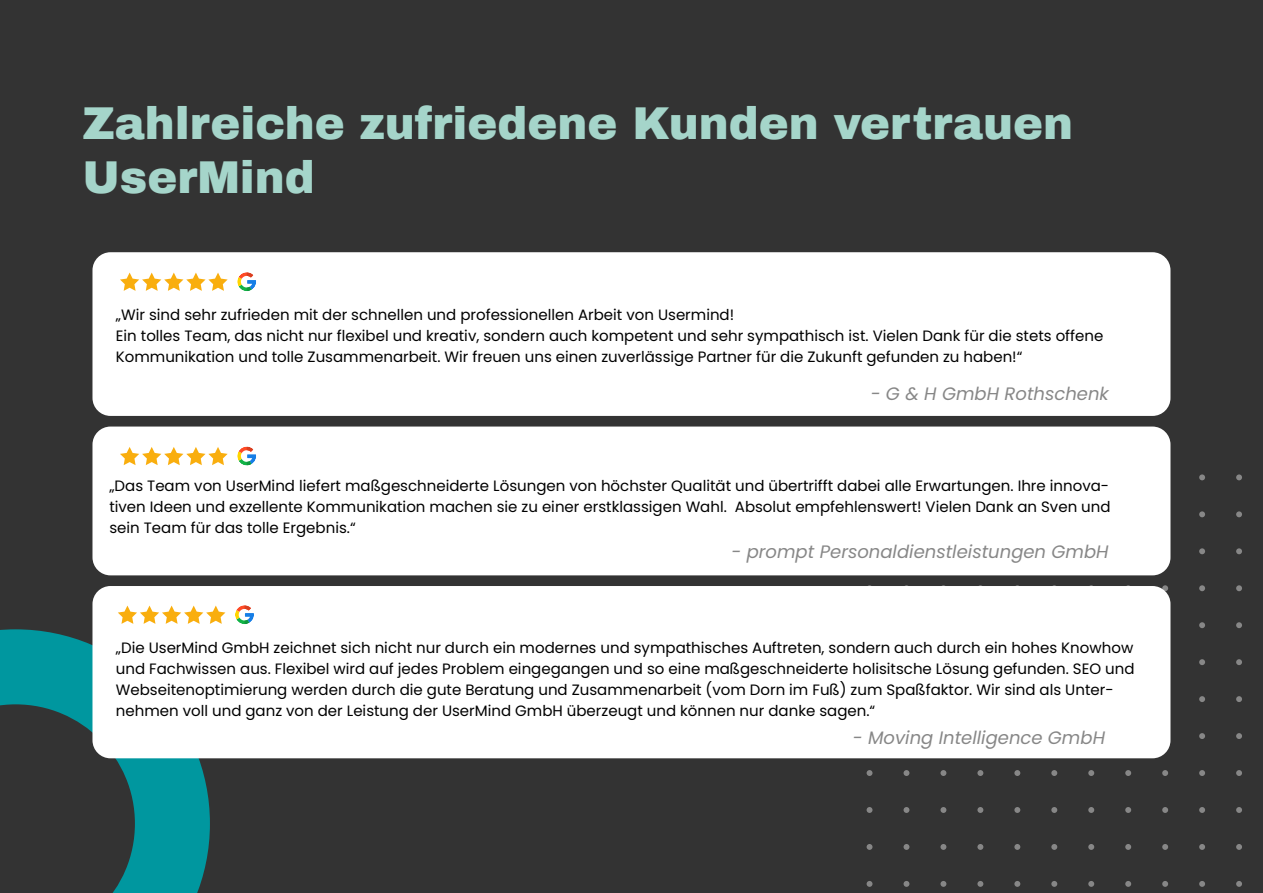
<style>
.page{position:relative;width:1263px;height:893px;background:#333}
.page>*{position:absolute;margin:0;border:0;box-sizing:border-box;transform-origin:0 0}
.t1{font:900 45px/54px "Archivo";color:#a5d5ca}
.t2{font:italic 18px "Poppins";color:#878787}
.t3{font:15px/21px "Poppins";color:#000}
</style>
<div class="page">
<svg style="left:866px;top:881px;width:6px;height:6px"></svg>
<svg style="left:866px;top:844px;width:6px;height:6px"></svg>
<svg style="left:866px;top:807px;width:6px;height:6px"></svg>
<svg style="left:866px;top:770px;width:6px;height:6px"></svg>
<svg style="left:903px;top:881px;width:6px;height:6px"></svg>
<svg style="left:903px;top:844px;width:6px;height:6px"></svg>
<svg style="left:903px;top:807px;width:6px;height:6px"></svg>
<svg style="left:903px;top:770px;width:6px;height:6px"></svg>
<svg style="left:940px;top:881px;width:6px;height:6px"></svg>
<svg style="left:940px;top:844px;width:6px;height:6px"></svg>
<svg style="left:940px;top:807px;width:6px;height:6px"></svg>
<svg style="left:940px;top:770px;width:6px;height:6px"></svg>
<svg style="left:977px;top:881px;width:6px;height:6px"></svg>
<svg style="left:977px;top:844px;width:6px;height:6px"></svg>
<svg style="left:977px;top:807px;width:6px;height:6px"></svg>
<svg style="left:977px;top:770px;width:6px;height:6px"></svg>
<svg style="left:1014px;top:881px;width:6px;height:6px"></svg>
<svg style="left:1014px;top:844px;width:6px;height:6px"></svg>
<svg style="left:1014px;top:807px;width:6px;height:6px"></svg>
<svg style="left:1014px;top:770px;width:6px;height:6px"></svg>
<svg style="left:1051px;top:881px;width:6px;height:6px"></svg>
<svg style="left:1051px;top:844px;width:6px;height:6px"></svg>
<svg style="left:1051px;top:807px;width:6px;height:6px"></svg>
<svg style="left:1051px;top:770px;width:6px;height:6px"></svg>
<svg style="left:1088px;top:881px;width:6px;height:6px"></svg>
<svg style="left:1088px;top:844px;width:6px;height:6px"></svg>
<svg style="left:1088px;top:807px;width:6px;height:6px"></svg>
<svg style="left:1088px;top:770px;width:6px;height:6px"></svg>
<svg style="left:1125px;top:881px;width:6px;height:6px"></svg>
<svg style="left:1125px;top:844px;width:6px;height:6px"></svg>
<svg style="left:1125px;top:807px;width:6px;height:6px"></svg>
<svg style="left:1125px;top:770px;width:6px;height:6px"></svg>
<svg style="left:1162px;top:881px;width:6px;height:6px"></svg>
<svg style="left:1162px;top:844px;width:6px;height:6px"></svg>
<svg style="left:1162px;top:807px;width:6px;height:6px"></svg>
<svg style="left:1162px;top:770px;width:6px;height:6px"></svg>
<svg style="left:1162px;top:585px;width:6px;height:6px"></svg>
<svg style="left:1199px;top:881px;width:6px;height:6px"></svg>
<svg style="left:1199px;top:844px;width:6px;height:6px"></svg>
<svg style="left:1199px;top:807px;width:6px;height:6px"></svg>
<svg style="left:1199px;top:770px;width:6px;height:6px"></svg>
<svg style="left:1199px;top:733px;width:6px;height:6px"></svg>
<svg style="left:1199px;top:696px;width:6px;height:6px"></svg>
<svg style="left:1199px;top:659px;width:6px;height:6px"></svg>
<svg style="left:1199px;top:622px;width:6px;height:6px"></svg>
<svg style="left:1199px;top:585px;width:6px;height:6px"></svg>
<svg style="left:1199px;top:548px;width:6px;height:6px"></svg>
<svg style="left:1199px;top:511px;width:6px;height:6px"></svg>
<svg style="left:1199px;top:474px;width:6px;height:6px"></svg>
<svg style="left:1236px;top:881px;width:6px;height:6px"></svg>
<svg style="left:1236px;top:844px;width:6px;height:6px"></svg>
<svg style="left:1236px;top:807px;width:6px;height:6px"></svg>
<svg style="left:1236px;top:770px;width:6px;height:6px"></svg>
<svg style="left:1236px;top:733px;width:6px;height:6px"></svg>
<svg style="left:1236px;top:696px;width:6px;height:6px"></svg>
<svg style="left:1236px;top:659px;width:6px;height:6px"></svg>
<svg style="left:1236px;top:622px;width:6px;height:6px"></svg>
<svg style="left:1236px;top:585px;width:6px;height:6px"></svg>
<svg style="left:1236px;top:548px;width:6px;height:6px"></svg>
<svg style="left:1236px;top:511px;width:6px;height:6px"></svg>
<svg style="left:1236px;top:474px;width:6px;height:6px"></svg>
<svg style="left:0;top:629px;width:210px;height:264px"></svg>
<div style="left:92px;top:252px;width:1078px;height:164px;background:#fff;border-radius:18px"></div>
<svg style="left:120px;top:273px;width:108px;height:18px"></svg>
<svg style="left:237px;top:272px;width:19px;height:19px"></svg>
<div style="left:92px;top:427px;width:1078px;height:148px;background:#fff;border-radius:18px"></div>
<svg style="left:120px;top:447px;width:108px;height:18px"></svg>
<svg style="left:237px;top:446px;width:19px;height:20px"></svg>
<div style="left:92px;top:586px;width:1078px;height:172px;background:#fff;border-radius:18px"></div>
<svg style="left:118px;top:606px;width:107px;height:18px"></svg>
<svg style="left:235px;top:605px;width:19px;height:19px"></svg>
<h1 class="t1" style="left:82px;top:101px;width:992px">Zahlreiche zufriedene Kunden vertrauen<br>UserMind</h1>
<p class="t3" style="left:116px;top:304px;width:989px">„Wir sind sehr zufrieden mit der schnellen und professionellen Arbeit von Usermind!<br>Ein tolles Team, das nicht nur flexibel und kreativ, sondern auch kompetent und sehr sympathisch ist. Vielen Dank für die stets offene<br>Kommunikation und tolle Zusammenarbeit. Wir freuen uns einen zuverlässige Partner für die Zukunft gefunden zu haben!“</p>
<p class="t2" style="left:871px;top:383px;width:240px">- G &amp; H GmbH Rothschenk</p>
<p class="t3" style="left:109px;top:476px;width:1003px;text-align:justify">„Das Team von UserMind liefert maßgeschneiderte Lösungen von höchster Qualität und übertrifft dabei alle Erwartungen. Ihre innova&shy;tiven Ideen und exzellente Kommunikation machen sie zu einer erstklassigen Wahl. Absolut empfehlenswert! Vielen Dank an Sven und sein Team für das tolle Ergebnis.“</p>
<p class="t2" style="left:731px;top:541px;width:379px">- prompt Personaldienstleistungen GmbH</p>
<p class="t3" style="left:116px;top:637px;width:1020px">„Die UserMind GmbH zeichnet sich nicht nur durch ein modernes und sympathisches Auftreten, sondern auch durch ein hohes Knowhow und Fachwissen aus. Flexibel wird auf jedes Problem eingegangen und so eine maßgeschneiderte holisitsche Lösung gefunden. SEO und Webseitenoptimierung werden durch die gute Beratung und Zusammenarbeit (vom Dorn im Fuß) zum Spaßfaktor. Wir sind als Unter&shy;nehmen voll und ganz von der Leistung der UserMind GmbH überzeugt und können nur danke sagen.“</p>
<p class="t2" style="left:853px;top:727px;width:254px">- Moving Intelligence GmbH</p>
</div>
